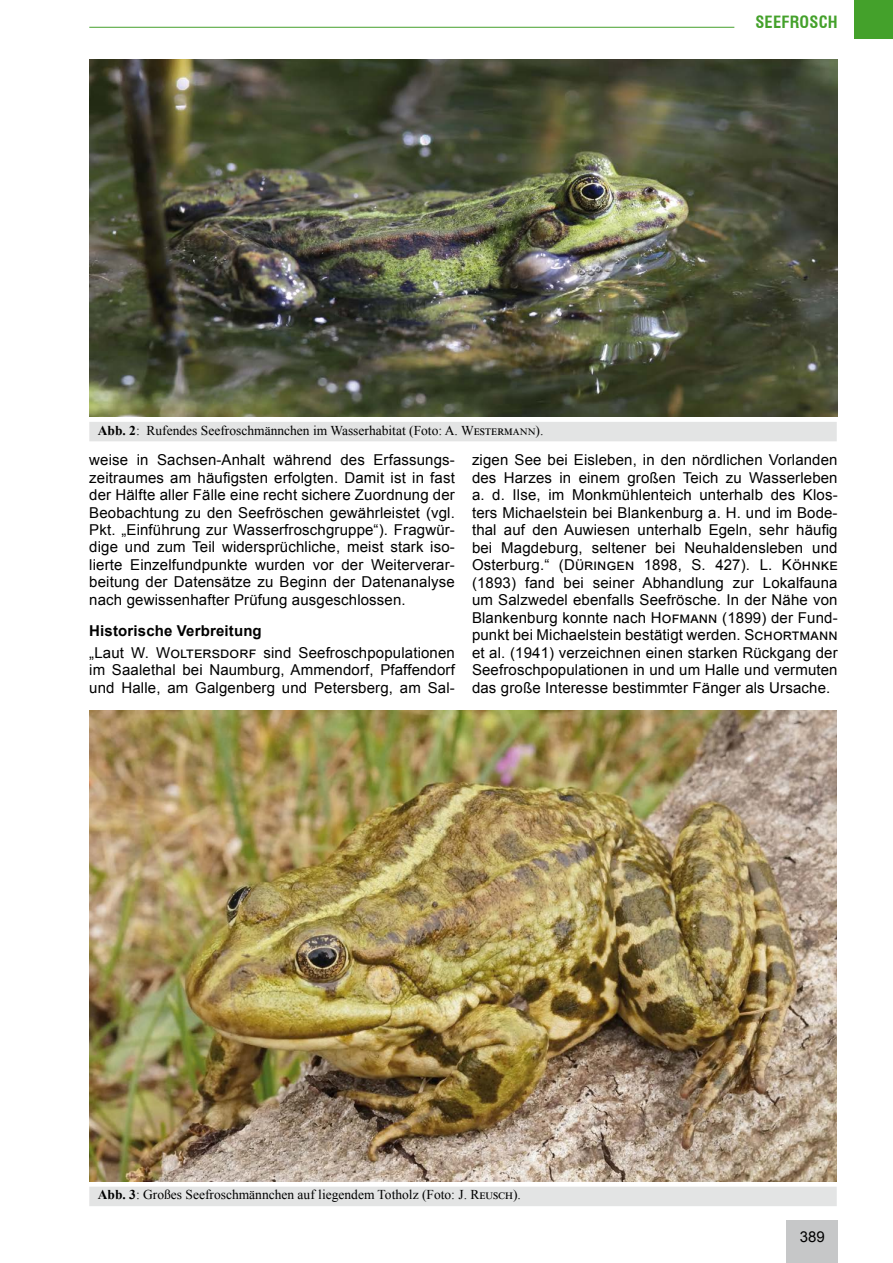
<style>
.page{position:relative;width:893px;height:1263px;background:#fff}
.page>*{position:absolute;margin:0;border:0;box-sizing:border-box;transform-origin:0 0}
.t1{font:700 condensed 16.5px "Swiss 721 BT";letter-spacing:.015em;color:#44a12b}
.t2{font:15px/17.5px "Arial";letter-spacing:.01em;color:#000;text-align:justify}
.t3{font:700 15px "Arial";letter-spacing:.01em;color:#000}
.t4{font:13.5px "Times New Roman";color:#000}
.s1{font-weight:700}
</style>
<div class="page">
<div style="left:855px;top:0;width:38px;height:38px;background:#44a12b"></div>
<hr style="left:89px;top:27px;width:645px;height:1px;background:#44a12b">
<div style="left:787px;top:1220px;width:51px;height:43px;background:#c6c7c8"></div>
<div style="left:89px;top:422px;width:748px;height:19px;background:#e3e4e4"></div>
<img style="left:90px;top:60px;width:747px;height:357px">
<img style="left:89px;top:710px;width:748px;height:471px">
<div style="left:89px;top:1187px;width:748px;height:19px;background:#e3e4e4"></div>
<p class="t4" style="left:98px;top:421px;width:447px"><span class="s1">Abb. 2</span>: Rufendes Seefroschmännchen im Wasserhabitat (Foto: A. Westermann).</p>
<p class="t1" style="left:755px;top:12px;width:84px">SEEFROSCH</p>
<p class="t2" style="left:89px;top:451px;width:367px">weise in Sachsen-Anhalt während des Erfassungs&shy;zeitraumes am häufigsten erfolgten. Damit ist in fast der Hälfte aller Fälle eine recht sichere Zuordnung der Beobachtung zu den Seefröschen gewährleistet (vgl.<br>Pkt. „Einführung zur Wasserfroschgruppe“). Fragwür&shy;dige und zum Teil widersprüchliche, meist stark iso&shy;lierte Einzelfundpunkte wurden vor der Weiterverar&shy;beitung der Datensätze zu Beginn der Datenanalyse nach gewissenhafter Prüfung ausgeschlossen.</p>
<p class="t3" style="left:89px;top:620px;width:174px">Historische Verbreitung</p>
<p class="t2" style="left:89px;top:644px;width:367px">„Laut W. Woltersdorf sind Seefroschpopulationen im Saalethal bei Naumburg, Ammendorf, Pfaffendorf und Halle, am Galgenberg und Petersberg, am Sal-</p>
<p class="t2" style="left:472px;top:451px;width:367px">zigen See bei Eisleben, in den nördlichen Vorlanden des Harzes in einem großen Teich zu Wasserleben a. d. Ilse, im Monkmühlenteich unterhalb des Klos&shy;ters Michaelstein bei Blankenburg a. H. und im Bode&shy;thal auf den Auwiesen unterhalb Egeln, sehr häufig bei Magdeburg, seltener bei Neuhaldensleben und Osterburg.“ (Düringen 1898, S. 427). L. Köhnke (1893) fand bei seiner Abhandlung zur Lokalfauna um Salzwedel ebenfalls Seefrösche. In der Nähe von Blankenburg konnte nach Hofmann (1899) der Fund&shy;punkt bei Michaelstein bestätigt werden. Schortmann et al. (1941) verzeichnen einen starken Rückgang der Seefroschpopulationen in und um Halle und vermuten das große Interesse bestimmter Fänger als Ursache.</p>
<p class="t4" style="left:98px;top:1185px;width:425px"><span class="s1">Abb. 3</span>: Großes Seefroschmännchen auf liegendem Totholz (Foto: J. Reusch).</p>
<p class="t2" style="left:800px;top:1228px;width:27px">389</p>
</div>
